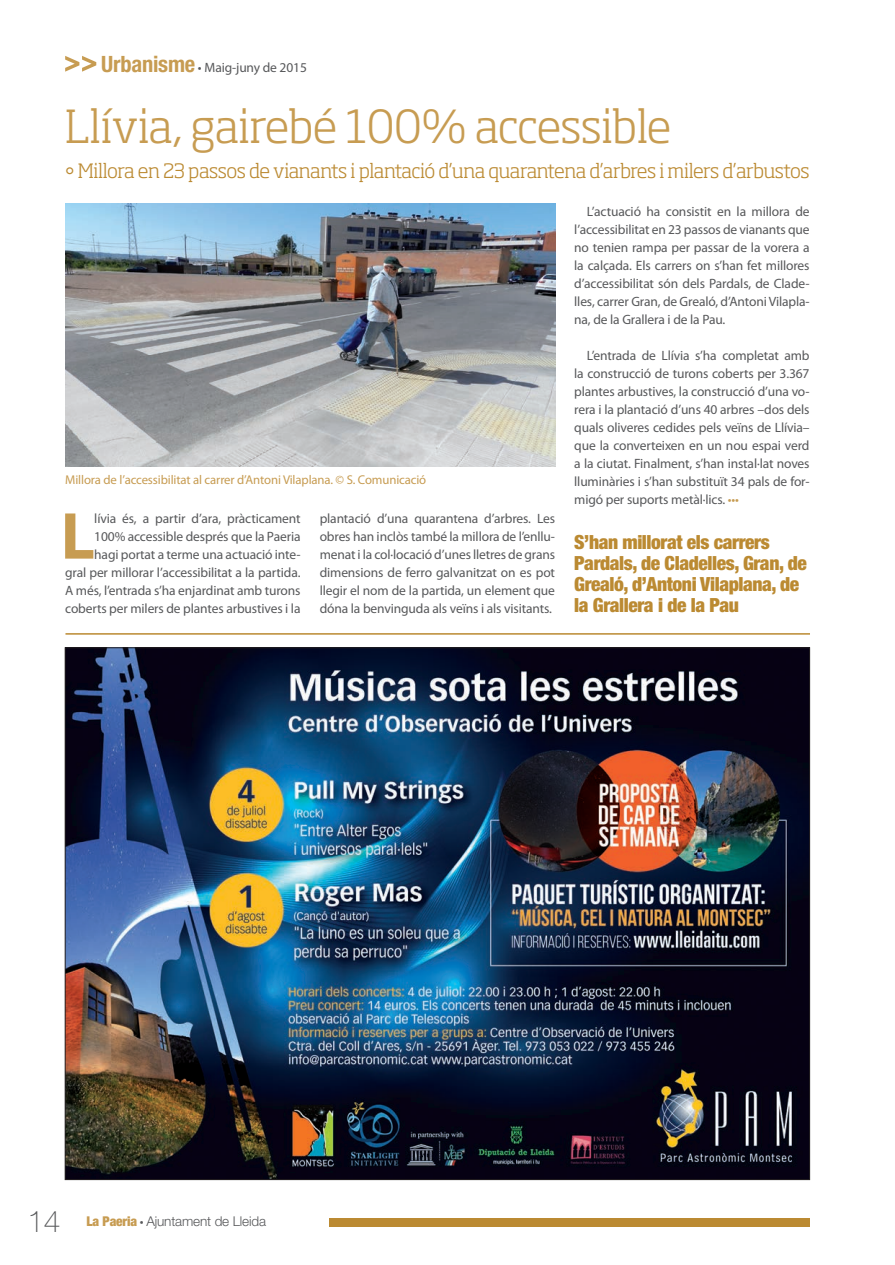
<style>
.page{position:relative;width:895px;height:1265px;background:#fff}
.page>*{position:absolute;margin:0;border:0;box-sizing:border-box;transform-origin:0 0}
.t1{font:700 66.9px "Myriad Pro";color:#c79c52}
.t2{font:300 45px "Soho Std";letter-spacing:-.01em;color:#c79c52}
.t3{font:100 30px "Helvetica Neue LT Std";color:#57585a}
.t4{font:900 condensed 19.5px/21px "Helvetica Neue LT Std";letter-spacing:-.02em;color:#bb8a32}
.t5{font:300 19.5px "Soho Std";letter-spacing:-.025em;color:#bb8a32}
.t6{font:13.5px/18px "Myriad Pro";letter-spacing:-.01em;color:#57585a;text-align:justify}
.t7{font:300 13.5px "Helvetica Neue LT Std";letter-spacing:-.01em;color:#57585a}
.t8{font:12.75px "Myriad Pro";letter-spacing:-.01em;color:#c79c52}
.s1{font-family:"Helvetica Neue LT Std";font-weight:700;font-stretch:condensed;font-size:22.5px;color:#c79c52}
.s2{color:#c79c52}
.s3{font-weight:900;font-stretch:condensed;color:#c79c52}
.s4{font-family:"Myriad Pro";font-weight:400}
</style>
<div class="page">
<svg style="left:65px;top:56px;width:31px;height:16px"></svg>
<div style="left:329px;top:1217px;width:480px;height:9px;background:#bb8a32"></div>
<img style="left:67px;top:649px;width:741px;height:528px">
<hr style="left:65px;top:633px;width:745px;height:1px;background:#bb8a32">
<img style="left:65px;top:204px;width:490px;height:262px">
<p class="t6" style="left:101px;top:58px;width:207px"><span class="s1">Urbanisme</span> • Maig-juny de 2015</p>
<p class="t2" style="left:65px;top:98px;width:608px">Llívia, gairebé 100% accessible</p>
<p class="t5" style="left:65px;top:159px;width:746px">• Millora en 23 passos de vianants i plantació d’una quarantena d’arbres i milers d’arbustos</p>
<p class="t8" style="left:65px;top:472px;width:362px">Millora de l’accessibilitat al carrer d’Antoni Vilaplana. © S. Comunicació</p>
<p class="t6" style="left:65px;top:509px;width:237px;text-align:right">lívia és, a partir d’ara, pràcticament 100% accessible després que la Paeria<br>hagi portat a terme una actuació inte-<br>gral per millorar l’accessibilitat a la partida.<br>A més, l’entrada s’ha enjardinat amb turons coberts per milers de plantes arbustives i la</p>
<p class="t6" style="left:320px;top:509px;width:237px">plantació d’una quarantena d’arbres. Les obres han inclòs també la millora de l’enllu&shy;menat i la col·locació d’unes lletres de grans dimensions de ferro galvanitzat on es pot llegir el nom de la partida, un element que dóna la benvinguda als veïns i als visitants.</p>
<p class="t1" style="left:61px;top:492px;width:36px">L</p>
<p class="t6" style="left:574px;top:202px;width:237px;text-indent:13px">L’actuació ha consistit en la millora de l’accessibilitat en 23 passos de vianants que no tenien rampa per passar de la vorera a la calçada. Els carrers on s’han fet millores d’accessibilitat són dels Pardals, de Clade&shy;lles, carrer Gran, de Grealó, d’Antoni Vilapla&shy;na, de la Grallera i de la Pau.</p>
<p class="t6" style="left:574px;top:346px;width:237px;text-indent:13px">L’entrada de Llívia s’ha completat amb la construcció de turons coberts per 3.367 plantes arbustives, la construcció d’una vo&shy;rera i la plantació d’uns 40 arbres –dos dels quals oliveres cedides pels veïns de Llívia– que la converteixen en un nou espai verd a la ciutat. Finalment, s’han instal·lat noves lluminàries i s’han substituït 34 pals de for&shy;migó per suports metàl·lics. <span class="s2">•••</span></p>
<p class="t4" style="left:574px;top:531px;width:234px">S’han millorat els carrers<br>Pardals, de Cladelles, Gran, de<br>Grealó, d’Antoni Vilaplana, de la Grallera i de la Pau</p>
<h3 class="t3" style="left:27px;top:1203px;width:35px">14</h3>
<p class="t7" style="left:86px;top:1213px;width:181px"><span class="s3">La Paeria</span> <span class="s4">•</span> Ajuntament de Lleida</p>
</div>
